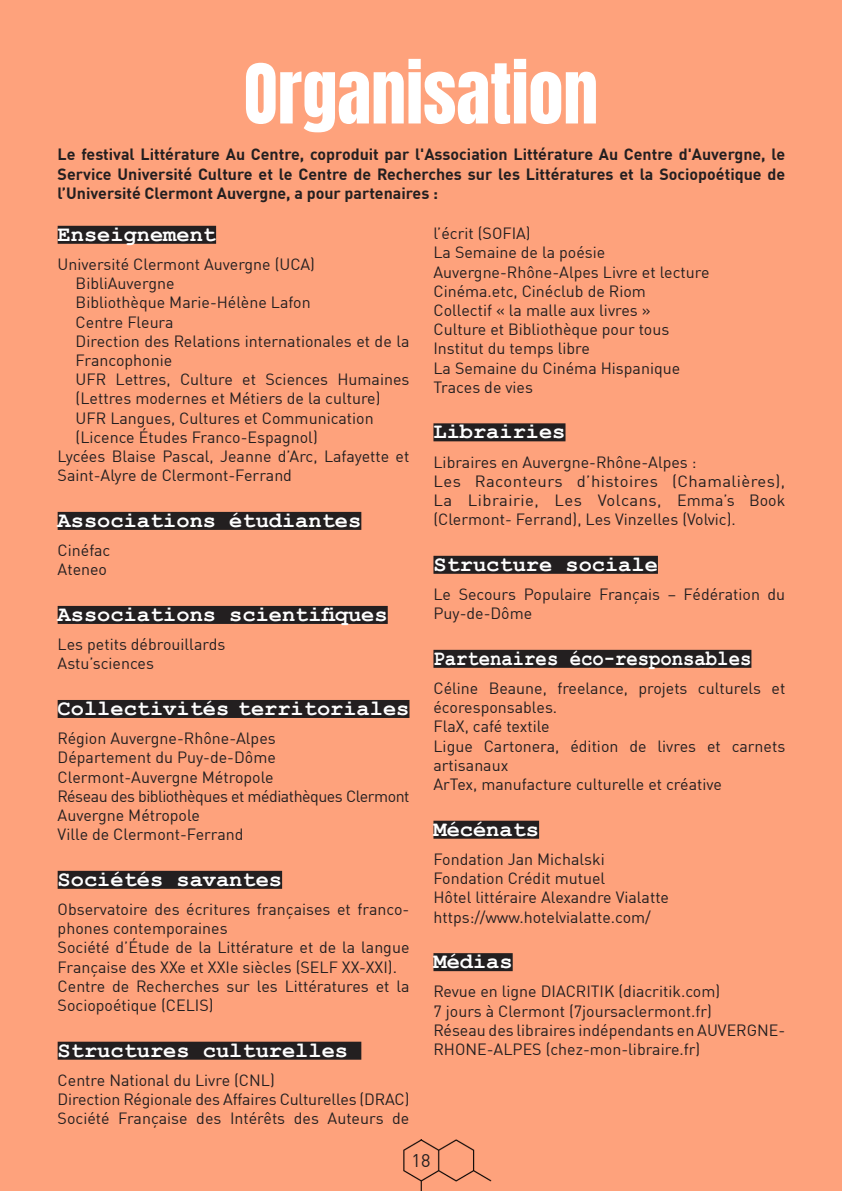
<style>
.page{position:relative;width:842px;height:1191px;background:#fea27c}
.page>*{position:absolute;margin:0;border:0;box-sizing:border-box;transform-origin:0 0}
.t1{font:70px "Anton";color:#fff}
.t2{font:700 22px "Courier New";color:#fff}
.t3{font:700 22px "Courier New";color:#fff;scale:.86 1}
.t4{font:18px "DIN Offc";color:#231f20}
.t5{font:16px/19.2px "DIN Offc";color:#231f20}
.t6{font:700 16px/19.2px "DIN Offc";color:#231f20;text-align:justify}
.t7{font:16px/19.2px "DIN Offc";color:#231f20;text-align:justify;scale:1.04 1}
.t8{font:16px/19.2px "DIN Offc";letter-spacing:-.03em;color:#231f20}
</style>
<div class="page">
<div style="left:58px;top:226px;width:158px;height:18px;background:#231f20"></div>
<div style="left:58px;top:512px;width:303px;height:18px;background:#231f20"></div>
<div style="left:58px;top:606px;width:330px;height:18px;background:#231f20"></div>
<div style="left:58px;top:700px;width:351px;height:18px;background:#231f20"></div>
<div style="left:58px;top:871px;width:224px;height:18px;background:#231f20"></div>
<div style="left:58px;top:1041px;width:303px;height:18px;background:#231f20"></div>
<div style="left:433px;top:423px;width:132px;height:18px;background:#231f20"></div>
<div style="left:433px;top:556px;width:225px;height:18px;background:#231f20"></div>
<div style="left:433px;top:650px;width:318px;height:18px;background:#231f20"></div>
<div style="left:433px;top:820px;width:106px;height:18px;background:#231f20"></div>
<div style="left:433px;top:953px;width:80px;height:18px;background:#231f20"></div>
<img style="left:403px;top:1139px;width:89px;height:52px">
<p class="t1" style="left:244px;top:58px;width:356px">ORGANISATION</p>
<p class="t6" style="left:58px;top:144px;width:729px">Le festival Littérature Au Centre, coproduit par l'Association Littérature Au Centre d'Auvergne, le Service Université Culture et le Centre de Recherches sur les Littératures et la Sociopoétique de l’Université Clermont Auvergne, a pour partenaires :</p>
<p class="t2" style="left:58px;top:220px;width:160px">Enseignement</p>
<p class="t5" style="left:58px;top:254px;width:259px">Université Clermont Auvergne (UCA)</p>
<p class="t5" style="left:76px;top:273px;width:100px">BibliAuvergne</p>
<p class="t5" style="left:76px;top:293px;width:237px">Bibliothèque Marie-Hélène Lafon</p>
<p class="t5" style="left:76px;top:312px;width:99px">Centre Fleura</p>
<p class="t5" style="left:76px;top:331px;width:335px">Direction des Relations internationales et de la<br>Francophonie</p>
<p class="t5" style="left:76px;top:369px;width:335px">UFR Lettres, Culture et Sciences Humaines (Lettres modernes et Métiers de la culture)</p>
<p class="t5" style="left:76px;top:408px;width:299px">UFR Langues, Cultures et Communication</p>
<p class="t5" style="left:76px;top:427px;width:244px">(Licence Études Franco-Espagnol)</p>
<p class="t5" style="left:58px;top:446px;width:353px">Lycées Blaise Pascal, Jeanne d’Arc, Lafayette et<br>Saint-Alyre de Clermont-Ferrand</p>
<p class="t2" style="left:58px;top:506px;width:305px">Associations étudiantes</p>
<p class="t5" style="left:58px;top:540px;width:54px">Cinéfac</p>
<p class="t5" style="left:58px;top:559px;width:51px">Ateneo</p>
<p class="t2" style="left:58px;top:600px;width:332px">Associations scientifiques</p>
<p class="t5" style="left:58px;top:634px;width:169px">Les petits débrouillards</p>
<p class="t5" style="left:58px;top:653px;width:98px">Astu’sciences</p>
<p class="t2" style="left:58px;top:694px;width:353px">Collectivités territoriales</p>
<p class="t5" style="left:58px;top:728px;width:220px">Région Auvergne-Rhône-Alpes</p>
<p class="t5" style="left:58px;top:747px;width:220px">Département du Puy-de-Dôme</p>
<p class="t5" style="left:58px;top:767px;width:218px">Clermont-Auvergne Métropole</p>
<p class="t8" style="left:58px;top:786px;width:353px">Réseau des bibliothèques et médiathèques Clermont<br>Auvergne Métropole</p>
<p class="t5" style="left:58px;top:824px;width:187px">Ville de Clermont-Ferrand</p>
<p class="t2" style="left:58px;top:865px;width:226px">Sociétés savantes</p>
<p class="t5" style="left:58px;top:899px;width:353px">Observatoire des écritures françaises et franco&shy;phones contemporaines</p>
<p class="t5" style="left:58px;top:937px;width:353px">Société d’Étude de la Littérature et de la langue<br>Française des XXe et XXIe siècles (SELF XX-XXI).</p>
<p class="t5" style="left:58px;top:976px;width:353px">Centre de Recherches sur les Littératures et la<br>Sociopoétique (CELIS)</p>
<p class="t2" style="left:58px;top:1036px;width:292px">Structures culturelles</p>
<p class="t5" style="left:58px;top:1070px;width:219px">Centre National du Livre (CNL)</p>
<p class="t5" style="left:58px;top:1089px;width:353px">Direction Régionale des Affaires Culturelles (DRAC)</p>
<p class="t5" style="left:58px;top:1108px;width:353px">Société Française des Intérêts des Auteurs de</p>
<p class="t5" style="left:433px;top:223px;width:99px">l’écrit (SOFIA)</p>
<p class="t5" style="left:433px;top:243px;width:173px">La Semaine de la poésie</p>
<p class="t5" style="left:433px;top:262px;width:278px">Auvergne-Rhône-Alpes Livre et lecture</p>
<p class="t5" style="left:433px;top:281px;width:214px">Cinéma.etc, Cinéclub de Riom</p>
<p class="t5" style="left:433px;top:300px;width:219px">Collectif « la malle aux livres »</p>
<p class="t5" style="left:433px;top:319px;width:237px">Culture et Bibliothèque pour tous</p>
<p class="t5" style="left:433px;top:339px;width:158px">Institut du temps libre</p>
<p class="t5" style="left:433px;top:358px;width:248px">La Semaine du Cinéma Hispanique</p>
<p class="t5" style="left:433px;top:377px;width:101px">Traces de vies</p>
<p class="t2" style="left:433px;top:418px;width:133px">Librairies</p>
<p class="t5" style="left:433px;top:452px;width:265px">Libraires en Auvergne-Rhône-Alpes :</p>
<p class="t7" style="left:433px;top:471px;width:340px">Les Raconteurs d’histoires (Chamalières), La Librairie, Les Volcans, Emma’s Book (Clermont- Ferrand), Les Vinzelles (Volvic).</p>
<p class="t2" style="left:433px;top:550px;width:226px">Structure sociale</p>
<p class="t5" style="left:433px;top:584px;width:353px">Le Secours Populaire Français – Fédération du<br>Puy-de-Dôme</p>
<p class="t3" style="left:433px;top:644px;width:371px">Partenaires éco-responsables</p>
<p class="t5" style="left:433px;top:678px;width:353px">Céline Beaune, freelance, projets culturels et écoresponsables.</p>
<p class="t5" style="left:433px;top:717px;width:118px">FlaX, café textile</p>
<p class="t5" style="left:433px;top:736px;width:353px">Ligue Cartonera, édition de livres et carnets artisanaux</p>
<p class="t5" style="left:433px;top:774px;width:290px">ArTex, manufacture culturelle et créative</p>
<p class="t2" style="left:433px;top:815px;width:107px">Mécénats</p>
<p class="t5" style="left:433px;top:849px;width:173px">Fondation Jan Michalski</p>
<p class="t5" style="left:433px;top:868px;width:173px">Fondation Crédit mutuel</p>
<p class="t5" style="left:433px;top:887px;width:237px">Hôtel littéraire Alexandre Vialatte</p>
<p class="t5" style="left:433px;top:907px;width:219px">https://www.hotelvialatte.com/</p>
<p class="t2" style="left:433px;top:947px;width:81px">Médias</p>
<p class="t5" style="left:433px;top:981px;width:288px">Revue en ligne DIACRITIK (diacritik.com)</p>
<p class="t5" style="left:433px;top:1001px;width:280px">7 jours à Clermont (7joursaclermont.fr)</p>
<p class="t5" style="left:433px;top:1020px;width:353px">Réseau des libraires indépendants en AUVERGNE-<br>RHONE-ALPES (chez-mon-libraire.fr)</p>
<p class="t4" style="left:412px;top:1149px;width:20px">18</p>
</div>
